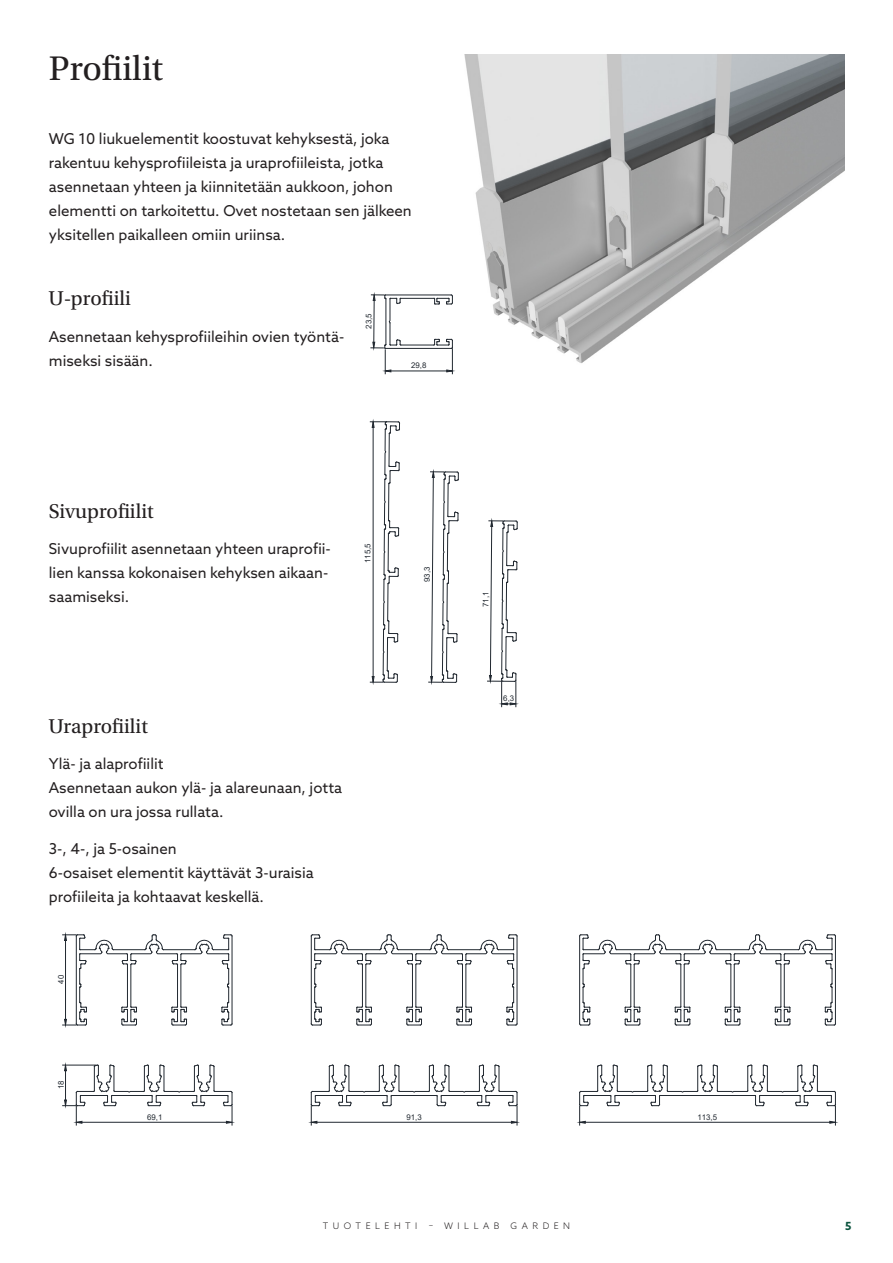
<style>
.page{position:relative;width:893px;height:1263px;background:#fff}
.page>*{position:absolute;margin:0;border:0;box-sizing:border-box;transform-origin:0 0}
.t1{font:36px "Utopia Std";color:#231f20}
.t2{font:21px "Utopia Std";color:#231f20}
.t3{font:15px/24px "Azo Sans";color:#231f20}
.t4{font:700 11.25px "Azo Sans";color:#0d5540}
.t5{font:300 9px "Azo Sans";letter-spacing:.5em;color:#231f20}
.t6{font:7.8px "Arial";letter-spacing:.005em;color:#212830}
</style>
<div class="page">
<img style="left:464px;top:54px;width:380px;height:309px">
<svg style="left:311px;top:934px;width:207px;height:92px"></svg>
<svg style="left:579px;top:934px;width:257px;height:92px"></svg>
<svg style="left:63px;top:934px;width:170px;height:92px"></svg>
<svg style="left:311px;top:1064px;width:207px;height:61px"></svg>
<svg style="left:579px;top:1064px;width:257px;height:61px"></svg>
<svg style="left:63px;top:1064px;width:170px;height:61px"></svg>
<hr style="left:401px;top:345px;width:33px;height:1px;background:#212830">
<hr style="left:385px;top:348px;width:66px;height:1px;background:#212830">
<hr style="left:385px;top:295px;width:66px;height:1px;background:#212830">
<svg style="left:433px;top:294px;width:20px;height:11px"></svg>
<hr style="left:401px;top:298px;width:33px;height:1px;background:#212830">
<hr style="left:391px;top:371px;width:56px;height:1px;background:#212830">
<svg style="left:371px;top:294px;width:31px;height:80px"></svg>
<svg style="left:433px;top:339px;width:20px;height:35px"></svg>
<svg style="left:488px;top:520px;width:30px;height:187px"></svg>
<svg style="left:429px;top:471px;width:30px;height:212px"></svg>
<svg style="left:370px;top:421px;width:30px;height:262px"></svg>
<p class="t1" style="left:49px;top:49px;width:116px">Profiilit</p>
<p class="t3" style="left:49px;top:126px;width:364px">WG 10 liukuelementit koostuvat kehyksestä, joka rakentuu kehysprofiileista ja uraprofiileista, jotka asennetaan yhteen ja kiinnitetään aukkoon, johon elementti on tarkoitettu. Ovet nostetaan sen jälkeen yksitellen paikalleen omiin uriinsa.</p>
<p class="t2" style="left:49px;top:287px;width:83px">U-profiili</p>
<p class="t3" style="left:49px;top:324px;width:297px">Asennetaan kehysprofiileihin ovien työntä&shy;miseksi sisään.</p>
<p class="t6" style="left:363px;top:329px;width:17px;rotate:-89deg">23,5</p>
<p class="t6" style="left:411px;top:360px;width:17px">29,8</p>
<p class="t2" style="left:49px;top:499px;width:106px">Sivuprofiilit</p>
<p class="t3" style="left:49px;top:537px;width:283px">Sivuprofiilit asennetaan yhteen uraprofii&shy;lien kanssa kokonaisen kehyksen aikaan&shy;saamiseksi.</p>
<p class="t6" style="left:362px;top:563px;width:21px;rotate:-90deg">115,5</p>
<p class="t2" style="left:49px;top:714px;width:100px">Uraprofiilit</p>
<p class="t3" style="left:49px;top:752px;width:295px">Ylä- ja alaprofiilit<br>Asennetaan aukon ylä- ja alareunaan, jotta ovilla on ura jossa rullata.</p>
<p class="t3" style="left:49px;top:836px;width:266px">3-, 4-, ja 5-osainen<br>6-osaiset elementit käyttävät 3-uraisia profiileita ja kohtaavat keskellä.</p>
<p class="t6" style="left:56px;top:983px;width:10px;rotate:-90deg">40</p>
<p class="t6" style="left:56px;top:1089px;width:10px;rotate:-90deg">18</p>
<p class="t6" style="left:422px;top:582px;width:17px;rotate:-89deg">93,3</p>
<p class="t6" style="left:480px;top:607px;width:17px;rotate:-89deg">71,1</p>
<p class="t6" style="left:503px;top:693px;width:12px">6,3</p>
<p class="t6" style="left:147px;top:1111px;width:17px">69,1</p>
<p class="t6" style="left:406px;top:1111px;width:17px">91,3</p>
<p class="t6" style="left:697px;top:1111px;width:21px">113,5</p>
<p class="t5" style="left:323px;top:1219px;width:249px">TUOTELEHTI – WILLAB GARDEN</p>
<p class="t4" style="left:845px;top:1219px;width:8px">5</p>
</div>
